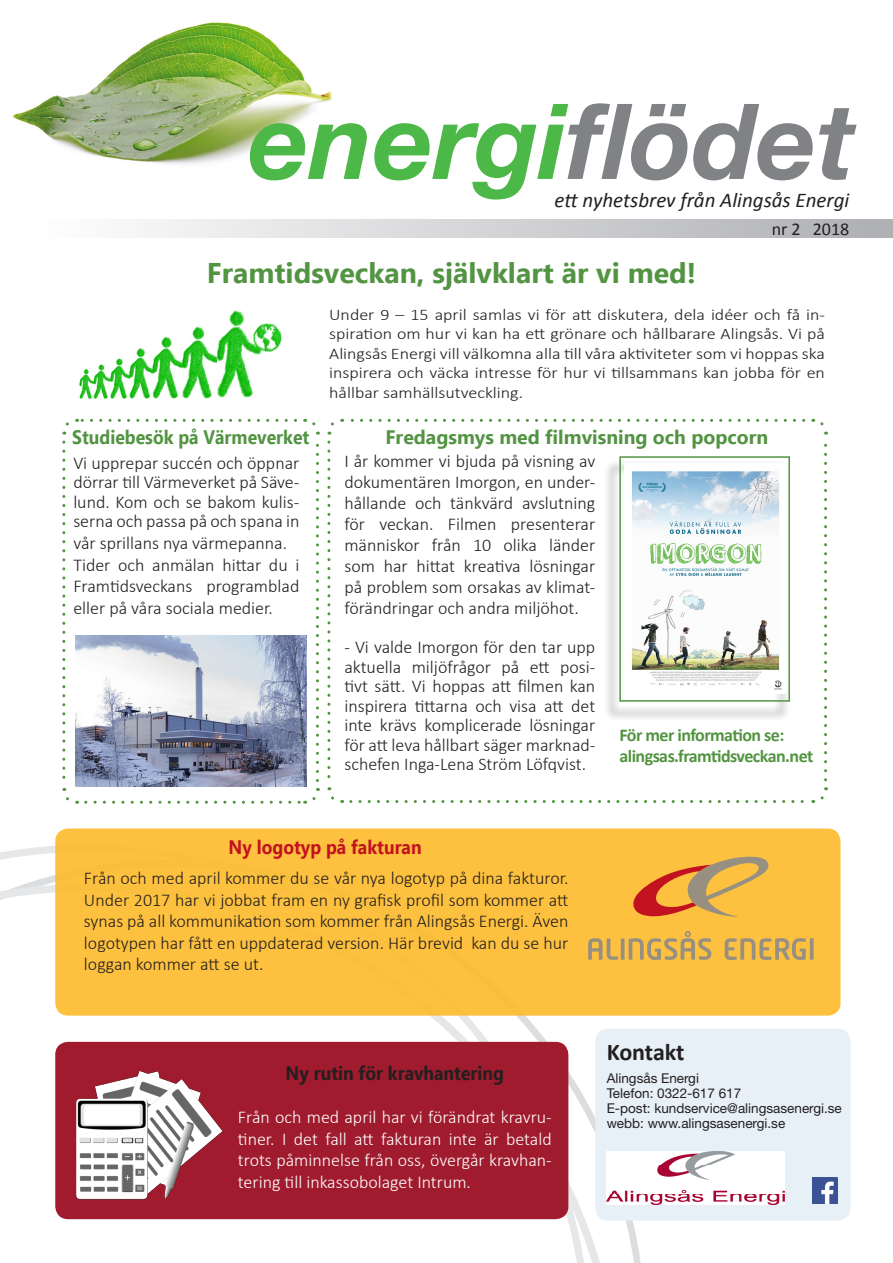
<style>
.page{position:relative;width:893px;height:1263px;background:#fff}
.page>*{position:absolute;margin:0;border:0;box-sizing:border-box;transform-origin:0 0}
.t1{font:italic 700 105px "Helvetica Neue";color:#4cb848}
.t2{font:700 28.5px "Ebrima";color:#529441}
.t3{font:700 24px "Calibri";letter-spacing:-.01em;color:#231f20}
.t4{font:italic 21px "Calibri";color:#231f20}
.t5{font:700 19.5px "Ebrima";color:#529441}
.t6{font:700 19.5px "Ebrima";color:#529441;scale:.9 1}
.t7{font:700 19.5px "Ebrima";color:#231f20;scale:.9 1}
.t8{font:700 19.5px "Ebrima";color:#c3121f;scale:.9 1}
.t9{font:300 18px/19.5px "Calibri";color:#231f20;text-align:justify}
.t10{font:300 18px/21.6px "Calibri";color:#fff;text-align:justify}
.t11{font:700 18px "Calibri";letter-spacing:-.03em;color:#529441}
.t12{font:18px "Calibri";color:#231f20}
.t13{font:300 16.2px/19.5px "Calibri";color:#231f20;text-align:justify;scale:1.11 1}
.t14{font:13.5px/15px "Helvetica Neue";color:#231f20}
.s1{color:#808285}
</style>
<div class="page">
<img style="left:12px;top:22px;width:320px;height:142px">
<div style="left:0;top:220px;width:893px;height:18px;background:linear-gradient(to right,#fff,#aeafb3)"></div>
<div style="left:595px;top:1028px;width:255px;height:192px;background:#e6f0f6;border-radius:13px"></div>
<img style="left:614px;top:1152px;width:170px;height:53px">
<img style="left:812px;top:1178px;width:26px;height:25px">
<svg style="left:0;top:880px;width:614px;height:383px"></svg>
<svg style="left:62px;top:442px;width:16px;height:362px"></svg>
<svg style="left:86px;top:788px;width:234px;height:16px"></svg>
<svg style="left:305px;top:418px;width:14px;height:362px"></svg>
<svg style="left:62px;top:419px;width:234px;height:16px"></svg>
<svg style="left:327px;top:442px;width:16px;height:361px"></svg>
<svg style="left:351px;top:787px;width:477px;height:16px"></svg>
<svg style="left:813px;top:418px;width:14px;height:362px"></svg>
<svg style="left:327px;top:419px;width:477px;height:16px"></svg>
<div style="left:55px;top:828px;width:785px;height:188px;background:#fdc13f;border-radius:13px"></div>
<div style="left:55px;top:1042px;width:513px;height:177px;background:#9f1b2d;border-radius:13px"></div>
<img style="left:76px;top:1070px;width:147px;height:130px">
<div style="left:604px;top:460px;width:186px;height:261px;background:#231f20;opacity:.75"></div>
<div style="left:619px;top:456px;width:171px;height:246px;border:2px solid #529441"></div>
<img style="left:216px;top:310px;width:66px;height:87px">
<img style="left:79px;top:326px;width:137px;height:73px">
<svg style="left:633px;top:857px;width:136px;height:60px"></svg>
<svg style="left:725px;top:938px;width:89px;height:22px"></svg>
<svg style="left:588px;top:931px;width:124px;height:29px"></svg>
<img style="left:76px;top:636px;width:231px;height:151px">
<img style="left:624px;top:463px;width:162px;height:231px">
<h1 class="t1" style="left:249px;top:77px;width:608px">energi<span class="s1">flödet</span></h1>
<p class="t4" style="left:555px;top:185px;width:296px">ett nyhetsbrev från Alingsås Energi</p>
<p class="t12" style="left:772px;top:218px;width:79px">nr 2 2018</p>
<p class="t2" style="left:207px;top:252px;width:491px">Framtidsveckan, självklart är vi med!</p>
<p class="t13" style="left:329px;top:305px;width:448px">Under 9 – 15 april samlas vi för att diskutera, dela idéer och få in&shy;spiration om hur vi kan ha ett grönare och hållbarare Alingsås. Vi på Alingsås Energi vill välkomna alla till våra aktiviteter som vi hoppas ska inspirera och väcka intresse för hur vi tillsammans kan jobba för en hållbar samhällsutveckling.</p>
<p class="t6" style="left:72px;top:422px;width:265px">Studiebesök på Värmeverket</p>
<p class="t5" style="left:385px;top:422px;width:384px">Fredagsmys med filmvisning och popcorn</p>
<p class="t9" style="left:344px;top:451px;width:252px;line-height:21px">I år kommer vi bjuda på visning av dokumentären Imorgon, en under&shy;hållande och tänkvärd avslutning för veckan. Filmen presenterar människor från 10 olika länder som har hittat kreativa lösningar på problem som orsakas av klimat&shy;förändringar och andra miljöhot.</p>
<p class="t9" style="left:344px;top:638px;width:252px">- Vi valde Imorgon för den tar upp aktuella miljöfrågor på ett posi&shy;tivt sätt. Vi hoppas att filmen kan inspirera tittarna och visa att det inte krävs komplicerade lösningar för att leva hållbart säger marknad&shy;schefen Inga-Lena Ström Löfqvist.</p>
<p class="t9" style="left:73px;top:453px;width:228px">Vi upprepar succén och öppnar dörrar till Värmeverket på Säve&shy;lund. Kom och se bakom kulis&shy;serna och passa på och spana in</p>
<p class="t9" style="left:73px;top:533px;width:215px">vår sprillans nya värmepanna.</p>
<p class="t9" style="left:73px;top:554px;width:228px;line-height:21.6px">Tider och anmälan hittar du i Framtidsveckans programblad eller på våra sociala medier.</p>
<p class="t11" style="left:619px;top:723px;width:166px">För mer information se:</p>
<p class="t11" style="left:619px;top:745px;width:195px">alingsas.framtidsveckan.net</p>
<p class="t8" style="left:229px;top:833px;width:216px">Ny logotyp på fakturan</p>
<p class="t9" style="left:84px;top:867px;width:486px;line-height:21.6px">Från och med april kommer du se vår nya logotyp på dina fakturor.<br>Under 2017 har vi jobbat fram en ny grafisk profil som kommer att synas på all kommunikation som kommer från Alingsås Energi. Även logotypen har fått en uppdaterad version. Här brevid kan du se hur loggan kommer att se ut.</p>
<p class="t7" style="left:286px;top:1059px;width:244px">Ny rutin för kravhantering</p>
<p class="t10" style="left:238px;top:1106px;width:315px">Från och med april har vi förändrat kravru&shy;tiner. I det fall att fakturan inte är betald trots påminnelse från oss, övergår kravhan&shy;tering till inkassobolaget Intrum.</p>
<h3 class="t3" style="left:607px;top:1036px;width:79px">Kontakt</h3>
<p class="t14" style="left:607px;top:1071px;width:237px">Alingsås Energi<br>Telefon: 0322-617 617<br>E-post: kundservice@alingsasenergi.se webb: www.alingsasenergi.se</p>
</div>
